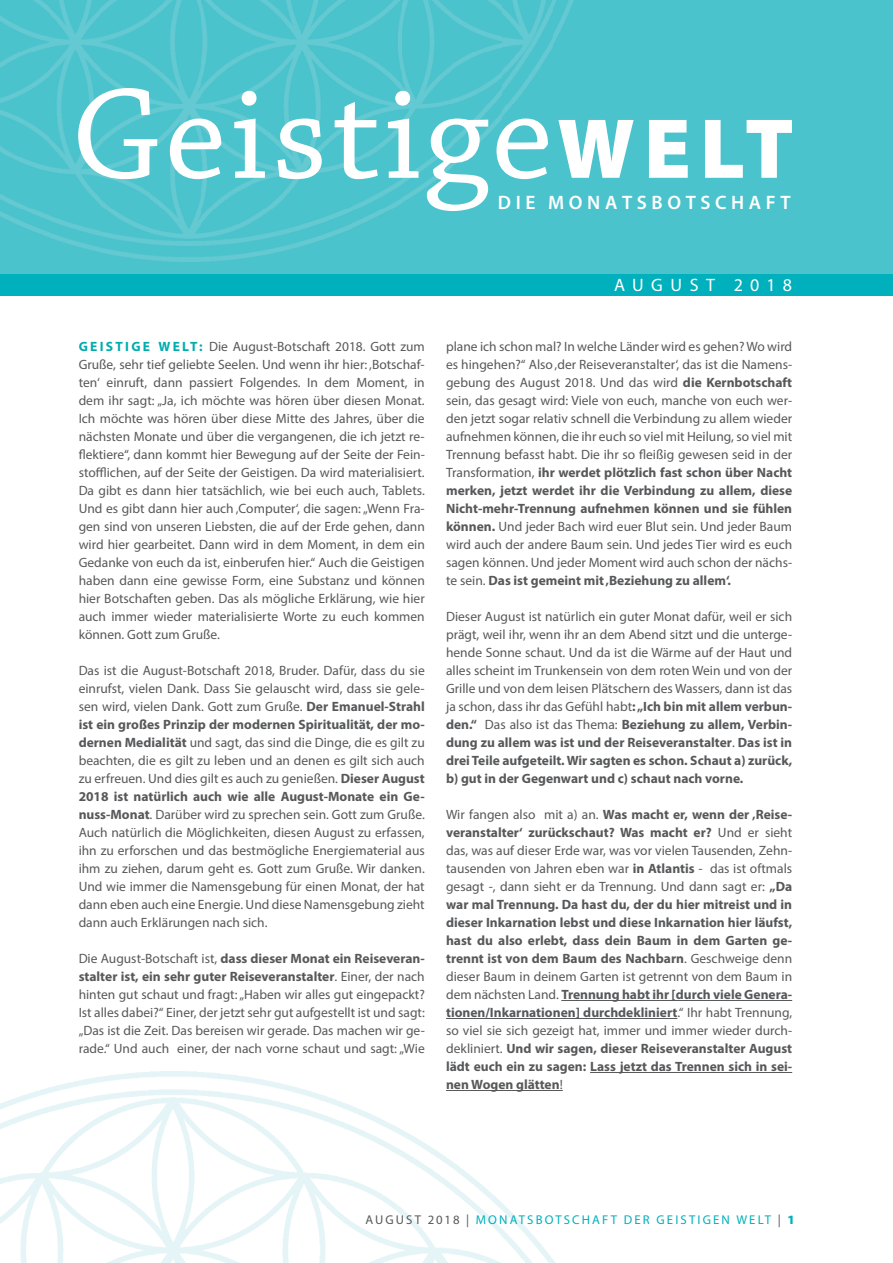
<style>
.page{position:relative;width:893px;height:1263px;background:#fff}
.page>*{position:absolute;margin:0;border:0;box-sizing:border-box;transform-origin:0 0}
.t1{font:135.6px "Chaparral Pro Capt";letter-spacing:.02em;color:#fff}
.t2{font:600 19.5px "Myriad Pro";letter-spacing:.235em;color:#fff}
.t3{font:18px "Myriad Pro";letter-spacing:.41em;color:#fff}
.t4{font:13.5px/18px "Myriad Pro";color:#57585a;text-align:justify}
.t5{font:700 13.5px/18px "Myriad Pro";color:#57585a;text-align:justify}
.t6{font:12.75px "Myriad Pro";letter-spacing:.17em;color:#00b0bc}
.s1{font-family:"Myriad Pro";font-weight:900;font-size:85.8px}
.s2{font-weight:700;color:#00acae}
.s3{font-weight:700}
.s4{font-weight:400}
.s5{color:#57585a}
.s6{font-weight:900}
</style>
<div class="page">
<img style="left:0;top:1071px;width:555px;height:192px">
<div style="left:0;top:0;width:893px;height:285px;background:#4ac3cc"></div>
<div style="left:0;top:274px;width:893px;height:22px;background:#00b0bc"></div>
<img style="left:0;top:0;width:574px;height:262px">
<hr style="left:561px;top:1000px;width:231px;height:1px;background:#57585a">
<hr style="left:446px;top:1018px;width:231px;height:1px;background:#57585a">
<hr style="left:590px;top:1072px;width:202px;height:1px;background:#57585a">
<hr style="left:446px;top:1090px;width:117px;height:1px;background:#57585a">
<h1 class="t1" style="left:71px;top:58px;width:724px">Geistige<span class="s1">WELT</span></h1>
<h2 class="t2" style="left:498px;top:190px;width:294px">DIE MONATSBOTSCHAFT</h2>
<p class="t4" style="left:79px;top:337px;width:348px"><span class="s2">G E I S T I G E W E LT:</span> Die August-Botschaft 2018. Gott zum Gruße, sehr tief geliebte Seelen. Und wenn ihr hier: ‚Botschaf&shy;ten‘ einruft, dann passiert Folgendes. In dem Moment, in dem ihr sagt: „Ja, ich möchte was hören über diesen Monat.<br>Ich möchte was hören über diese Mitte des Jahres, über die nächsten Monate und über die vergangenen, die ich jetzt re&shy;flektiere“, dann kommt hier Bewegung auf der Seite der Fein&shy;stofflichen, auf der Seite der Geistigen. Da wird materialisiert.<br>Da gibt es dann hier tatsächlich, wie bei euch auch, Tablets.<br>Und es gibt dann hier auch ‚Computer‘, die sagen: „Wenn Fra&shy;gen sind von unseren Liebsten, die auf der Erde gehen, dann wird hier gearbeitet. Dann wird in dem Moment, in dem ein Gedanke von euch da ist, einberufen hier.“ Auch die Geistigen haben dann eine gewisse Form, eine Substanz und können hier Botschaften geben. Das als mögliche Erklärung, wie hier auch immer wieder materialisierte Worte zu euch kommen können. Gott zum Gruße.</p>
<p class="t4" style="left:79px;top:661px;width:348px">Das ist die August-Botschaft 2018, Bruder. Dafür, dass du sie einrufst, vielen Dank. Dass Sie gelauscht wird, dass sie gele&shy;sen wird, vielen Dank. Gott zum Gruße. <span class="s3">Der Emanuel-Strahl ist ein großes Prinzip der modernen Spiritualität, der mo&shy;dernen Medialität</span> und sagt, das sind die Dinge, die es gilt zu beachten, die es gilt zu leben und an denen es gilt sich auch zu erfreuen. Und dies gilt es auch zu genießen. <span class="s3">Dieser August 2018 ist natürlich auch wie alle August-Monate ein Ge&shy;nuss-Monat</span>. Darüber wird zu sprechen sein. Gott zum Gruße.<br>Auch natürlich die Möglichkeiten, diesen August zu erfassen, ihn zu erforschen und das bestmögliche Energiematerial aus ihm zu ziehen, darum geht es. Gott zum Gruße. Wir danken.<br>Und wie immer die Namensgebung für einen Monat, der hat dann eben auch eine Energie. Und diese Namensgebung zieht dann auch Erklärungen nach sich.</p>
<p class="t4" style="left:79px;top:949px;width:348px">Die August-Botschaft ist, <span class="s3">dass dieser Monat ein Reiseveran&shy;stalter ist, ein sehr guter Reiseveranstalter</span>. Einer, der nach hinten gut schaut und fragt: „Haben wir alles gut eingepackt?<br>Ist alles dabei?“ Einer, der jetzt sehr gut aufgestellt ist und sagt: „Das ist die Zeit. Das bereisen wir gerade. Das machen wir ge&shy;rade.“ Und auch einer, der nach vorne schaut und sagt: „Wie</p>
<h3 class="t3" style="left:614px;top:274px;width:180px">AUGUST 2018</h3>
<p class="t4" style="left:446px;top:337px;width:348px">plane ich schon mal? In welche Länder wird es gehen? Wo wird es hingehen?“ Also ‚der Reiseveranstalter‘, das ist die Namens&shy;gebung des August 2018. Und das wird <span class="s3">die Kernbotschaft </span>sein, das gesagt wird: Viele von euch, manche von euch wer&shy;den jetzt sogar relativ schnell die Verbindung zu allem wieder aufnehmen können, die ihr euch so viel mit Heilung, so viel mit Trennung befasst habt. Die ihr so fleißig gewesen seid in der Transformation, <span class="s3">ihr werdet plötzlich fast schon über Nacht merken, jetzt werdet ihr die Verbindung zu allem, diese Nicht-mehr-Trennung aufnehmen können und sie fühlen können.</span> Und jeder Bach wird euer Blut sein. Und jeder Baum wird auch der andere Baum sein. Und jedes Tier wird es euch sagen können. Und jeder Moment wird auch schon der nächs&shy;te sein. <span class="s3">Das ist gemeint mit ‚Beziehung zu allem‘.</span></p>
<p class="t4" style="left:446px;top:607px;width:348px">Dieser August ist natürlich ein guter Monat dafür, weil er sich prägt, weil ihr, wenn ihr an dem Abend sitzt und die unterge&shy;hende Sonne schaut. Und da ist die Wärme auf der Haut und alles scheint im Trunkensein von dem roten Wein und von der Grille und von dem leisen Plätschern des Wassers, dann ist das ja schon, dass ihr das Gefühl habt<span class="s3">: „Ich bin mit allem verbun&shy;den.“</span> Das also ist das Thema: <span class="s3">Beziehung zu allem, Verbin&shy;dung zu allem was ist und der Reiseveranstalter</span>. <span class="s3">Das ist in drei Teile aufgeteilt. Wir sagten es schon. Schaut a) zurück, b) gut in der Gegenwart und c) schaut nach vorne.</span></p>
<p class="t5" style="left:446px;top:805px;width:348px"><span class="s4">Wir fangen also mit a) an.</span> Was macht er, wenn der ‚Reise&shy;veranstalter‘ zurückschaut? Was macht er? <span class="s4">Und er sieht das, was auf dieser Erde war, was vor vielen Tausenden, Zehn&shy;tausenden von Jahren eben war</span> in Atlantis <span class="s4">- das ist oftmals gesagt -, dann sieht er da Trennung. Und dann sagt er:</span> „Da war mal Trennung. Da hast du, der du hier mitreist und in dieser Inkarnation lebst und diese Inkarnation hier läufst, hast du also erlebt, dass dein Baum in dem Garten ge&shy;trennt ist von dem Baum des Nachbarn<span class="s4">. Geschweige denn dieser Baum in deinem Garten ist getrennt von dem Baum in dem nächsten Land.</span> Trennung habt ihr [durch viele Genera&shy;tionen/Inkarnationen] durchdekliniert<span class="s4">.“ Ihr habt Trennung, so viel sie sich gezeigt hat, immer und immer wieder durch&shy;dekliniert.</span> Und wir sagen, dieser Reiseveranstalter August lädt euch ein zu sagen: Lass jetzt das Trennen sich in sei&shy;nen Wogen glätten<span class="s4">!</span></p>
<p class="t6" style="left:365px;top:1212px;width:431px"><span class="s5">AUGUST 2018 |</span> MONATSBOTSCHAFT DER GEISTIGEN WELT <span class="s5">|</span> <span class="s6">1</span></p>
</div>
